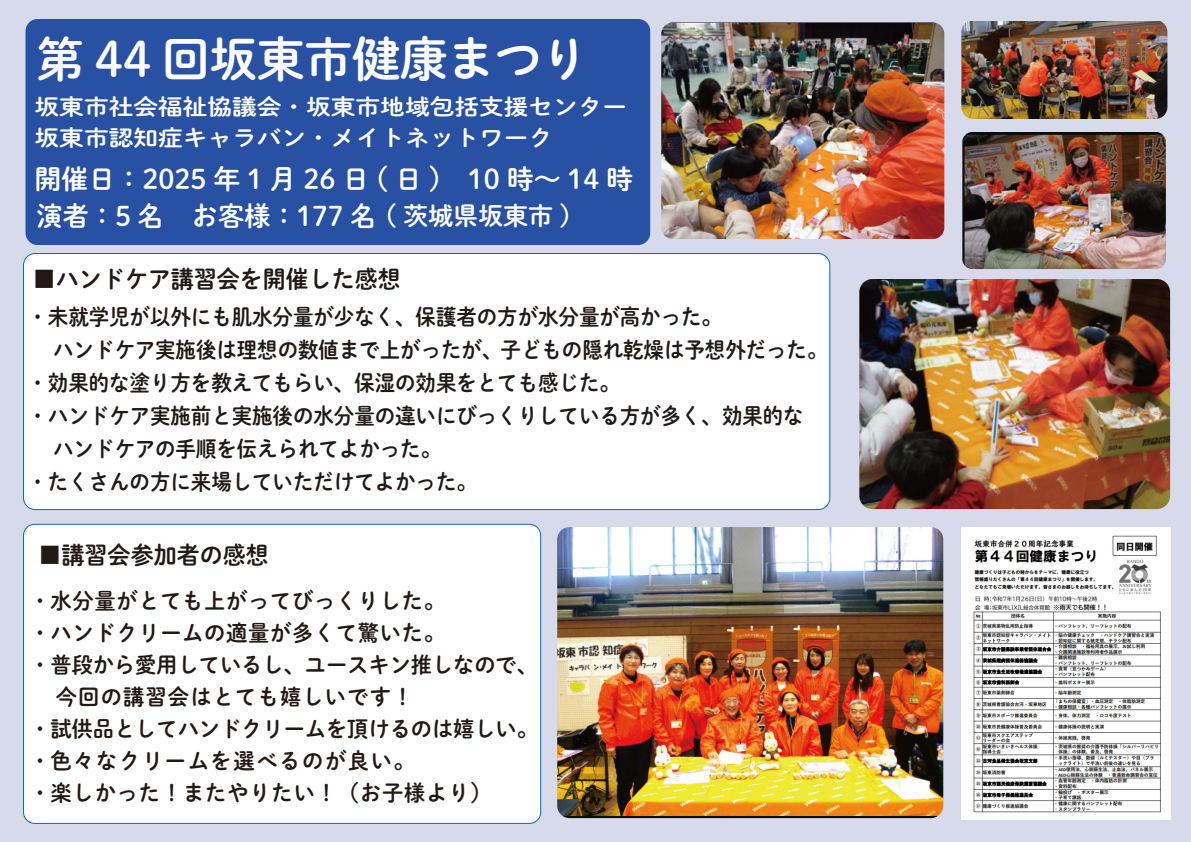
<style>
.page{position:relative;width:1191px;height:842px;background:#d6daeb}
.page>*{position:absolute;margin:0;border:0;box-sizing:border-box;transform-origin:0 0}
.t1{font:48px "DNP Shuei M Go Std B";letter-spacing:-.005em;color:#fff}
.t2{font:27px/36.6px "DNP Shuei M Go Std B";color:#fff}
.t3{font:24.1px "DNP Shuei M Go Std B";color:#221815;scale:.95 1}
.t4{font:22.2px/31.5px "DNP Shuei M Go Std B";color:#fff;scale:1.11 1}
.t5{font:22px/33px "DNP Shuei M Go Std B";color:#221815;scale:.93 1}
.t6{font:22px "DNP Shuei M Go Std B";color:#221815}
.t7{font:22px "DNP Shuei M Go Std B";letter-spacing:.035em;color:#221815}
.t8{font:22px "DNP Shuei M Go Std B";letter-spacing:.04em;color:#221815}
.t9{font:22px "DNP Shuei M Go Std B";letter-spacing:.075em;color:#221815}
.t10{font:22px "DNP Shuei M Go Std B";letter-spacing:.055em;color:#221815}
.s1{font-size:25px}
</style>
<div class="page">
<div style="left:26px;top:19px;width:624px;height:226px;background:#2851a3;border-radius:12px"></div>
<div style="left:23px;top:254px;width:806px;height:256px;background:#fff;border-radius:12px"></div>
<div style="left:23px;top:524px;width:517px;height:299px;background:#fff;border-radius:11px"></div>
<div style="left:23px;top:524px;width:518px;height:300px;border:1px solid #036eb8;border-radius:11px"></div>
<img style="left:961px;top:527px;width:209px;height:292px">
<img style="left:661px;top:22px;width:283px;height:217px">
<img style="left:962px;top:132px;width:203px;height:137px">
<img style="left:961px;top:21px;width:206px;height:98px">
<img style="left:859px;top:279px;width:311px;height:230px">
<img style="left:557px;top:527px;width:386px;height:291px">
<h1 class="t1" style="left:36px;top:23px;width:554px">第 44 回坂東市健康まつり</h1>
<p class="t4" style="left:35px;top:90px;width:535px">坂東市社会福祉協議会・坂東市地域包括支援センター坂東市認知症キャラバン・メイトネットワーク</p>
<p class="t2" style="left:35px;top:160px;width:600px">開催日：2025 年 1 月 26 日 ( 日 )　10 時～ 14 時演者：5 名 お客様：177 名 <span class="s1">( 茨城県坂東市 )</span></p>
<p class="t3" style="left:33px;top:261px;width:389px">■ハンドケア講習会を開催した感想</p>
<p class="t5" style="left:28px;top:299px;width:861px">・未就学児が以外にも肌水分量が少なく、保護者の方が水分量が高かった。<br>　ハンドケア実施後は理想の数値まで上がったが、子どもの隠れ乾燥は予想外だった。・効果的な塗り方を教えてもらい、保湿の効果をとても感じた。<br>・ハンドケア実施前と実施後の水分量の違いにびっくりしている方が多く、効果的な　ハンドケアの手順を伝えられてよかった。<br>・たくさんの方に来場していただけてよかった。</p>
<p class="t3" style="left:39px;top:537px;width:244px">■講習会参加者の感想</p>
<p class="t7" style="left:29px;top:585px;width:417px">・水分量がとても上がってびっくりした。</p>
<p class="t7" style="left:29px;top:617px;width:417px">・ハンドクリームの適量が多くて驚いた。</p>
<p class="t6" style="left:29px;top:649px;width:510px">・普段から愛用しているし、ユースキン推しなので、</p>
<p class="t10" style="left:56px;top:681px;width:359px">今回の講習会はとても嬉しいです！</p>
<p class="t6" style="left:29px;top:713px;width:510px">・試供品としてハンドクリームを頂けるのは嬉しい。</p>
<p class="t9" style="left:29px;top:745px;width:387px">・色々なクリームを選べるのが良い。</p>
<p class="t8" style="left:29px;top:777px;width:464px">・楽しかった！またやりたい！（お子様より）</p>
</div>
